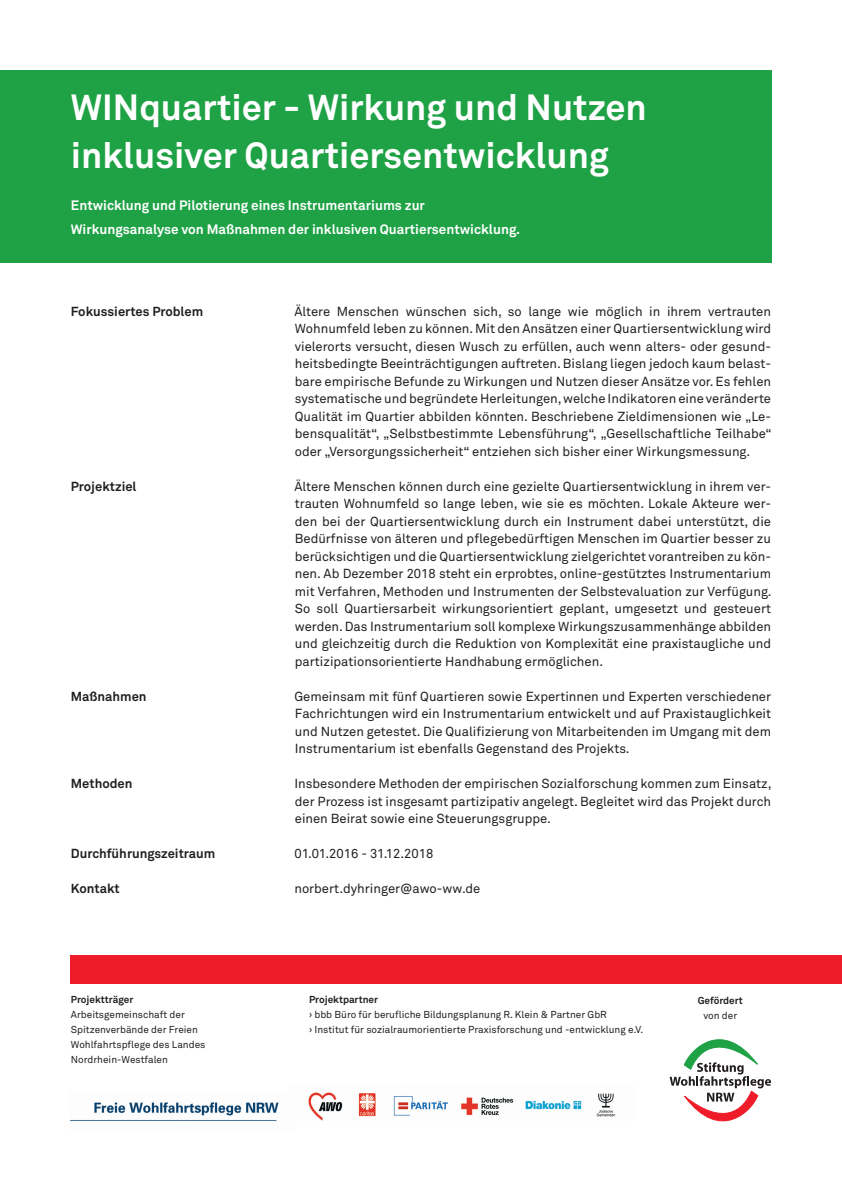
<style>
.page{position:relative;width:842px;height:1192px;background:#fff}
.page>*{position:absolute;margin:0;border:0;box-sizing:border-box;transform-origin:0 0}
.t1{font:700 36px/48px "Akkurat";color:#fff}
.t2{font:700 13.5px/24px "Akkurat";color:#fff}
.t3{font:13px/17.5px "Akkurat";color:#231f20;text-align:justify}
.t4{font:700 13px "Akkurat";color:#231f20}
.t5{font:10px/15px "Akkurat";color:#231f20}
.t6{font:700 10px "Akkurat";color:#231f20}
</style>
<div class="page">
<div style="left:0;top:71px;width:771px;height:192px;background:#1fa245"></div>
<svg style="left:670px;top:1039px;width:101px;height:82px"></svg>
<div style="left:71px;top:956px;width:771px;height:28px;background:#ee1c28"></div>
<img style="left:71px;top:1102px;width:208px;height:19px">
<img style="left:308px;top:1092px;width:308px;height:29px">
<h1 class="t1" style="left:71px;top:84px;width:577px">WINquartier - Wirkung und Nutzen inklusiver Quartiersentwicklung</h1>
<p class="t2" style="left:71px;top:193px;width:451px">Entwicklung und Pilotierung eines Instrumentariums zur<br>Wirkungsanalyse von Maßnahmen der inklusiven Quartiersentwicklung.</p>
<p class="t4" style="left:71px;top:303px;width:134px">Fokussiertes Problem</p>
<p class="t3" style="left:294px;top:303px;width:479px">Ältere Menschen wünschen sich, so lange wie möglich in ihrem vertrauten Wohnumfeld leben zu können. Mit den Ansätzen einer Quartiersentwicklung wird vielerorts versucht, diesen Wusch zu erfüllen, auch wenn alters- oder gesund&shy;heitsbedingte Beeinträchtigungen auftreten. Bislang liegen jedoch kaum belast&shy;bare empirische Befunde zu Wirkungen und Nutzen dieser Ansätze vor. Es fehlen systematische und begründete Herleitungen, welche Indikatoren eine veränderte Qualität im Quartier abbilden könnten. Beschriebene Zieldimensionen wie „Le&shy;bensqualität“, „Selbstbestimmte Lebensführung“, „Gesellschaftliche Teilhabe“ oder „Versorgungssicherheit“ entziehen sich bisher einer Wirkungsmessung.</p>
<p class="t4" style="left:71px;top:478px;width:67px">Projektziel</p>
<p class="t3" style="left:294px;top:478px;width:479px">Ältere Menschen können durch eine gezielte Quartiersentwicklung in ihrem ver&shy;trauten Wohnumfeld so lange leben, wie sie es möchten. Lokale Akteure wer&shy;den bei der Quartiersentwicklung durch ein Instrument dabei unterstützt, die Bedürfnisse von älteren und pflegebedürftigen Menschen im Quartier besser zu berücksichtigen und die Quartiersentwicklung zielgerichtet vorantreiben zu kön&shy;nen. Ab Dezember 2018 steht ein erprobtes, online-gestütztes Instrumentarium mit Verfahren, Methoden und Instrumenten der Selbstevaluation zur Verfügung.<br>So soll Quartiersarbeit wirkungsorientiert geplant, umgesetzt und gesteuert werden. Das Instrumentarium soll komplexe Wirkungszusammenhänge abbilden und gleichzeitig durch die Reduktion von Komplexität eine praxistaugliche und partizipationsorientierte Handhabung ermöglichen.</p>
<p class="t4" style="left:71px;top:688px;width:77px">Maßnahmen</p>
<p class="t3" style="left:294px;top:688px;width:478px">Gemeinsam mit fünf Quartieren sowie Expertinnen und Experten verschiedener Fachrichtungen wird ein Instrumentarium entwickelt und auf Praxistauglichkeit und Nutzen getestet. Die Qualifizierung von Mitarbeitenden im Umgang mit dem Instrumentarium ist ebenfalls Gegenstand des Projekts.</p>
<p class="t4" style="left:71px;top:775px;width:63px">Methoden</p>
<p class="t3" style="left:294px;top:775px;width:479px">Insbesondere Methoden der empirischen Sozialforschung kommen zum Einsatz, der Prozess ist insgesamt partizipativ angelegt. Begleitet wird das Projekt durch einen Beirat sowie eine Steuerungsgruppe.</p>
<p class="t4" style="left:71px;top:845px;width:146px">Durchführungszeitraum</p>
<p class="t3" style="left:294px;top:845px;width:141px">01.01.2016 - 31.12.2018</p>
<p class="t4" style="left:71px;top:880px;width:50px">Kontakt</p>
<p class="t3" style="left:294px;top:880px;width:188px">norbert.dyhringer@awo-ww.de</p>
<p class="t6" style="left:71px;top:993px;width:64px">Projektträger</p>
<p class="t5" style="left:71px;top:1007px;width:136px">Arbeitsgemeinschaft der<br>Spitzenverbände der Freien<br>Wohlfahrtspflege des Landes<br>Nordrhein-Westfalen</p>
<p class="t6" style="left:309px;top:993px;width:71px">Projektpartner</p>
<p class="t5" style="left:309px;top:1007px;width:336px">› bbb Büro für berufliche Bildungsplanung R. Klein &amp; Partner GbR<br>› Institut für sozialraumorientierte Praxisforschung und -entwicklung e.V.</p>
<p class="t6" style="left:698px;top:994px;width:47px">Gefördert</p>
<p class="t5" style="left:703px;top:1008px;width:35px">von der</p>
</div>
